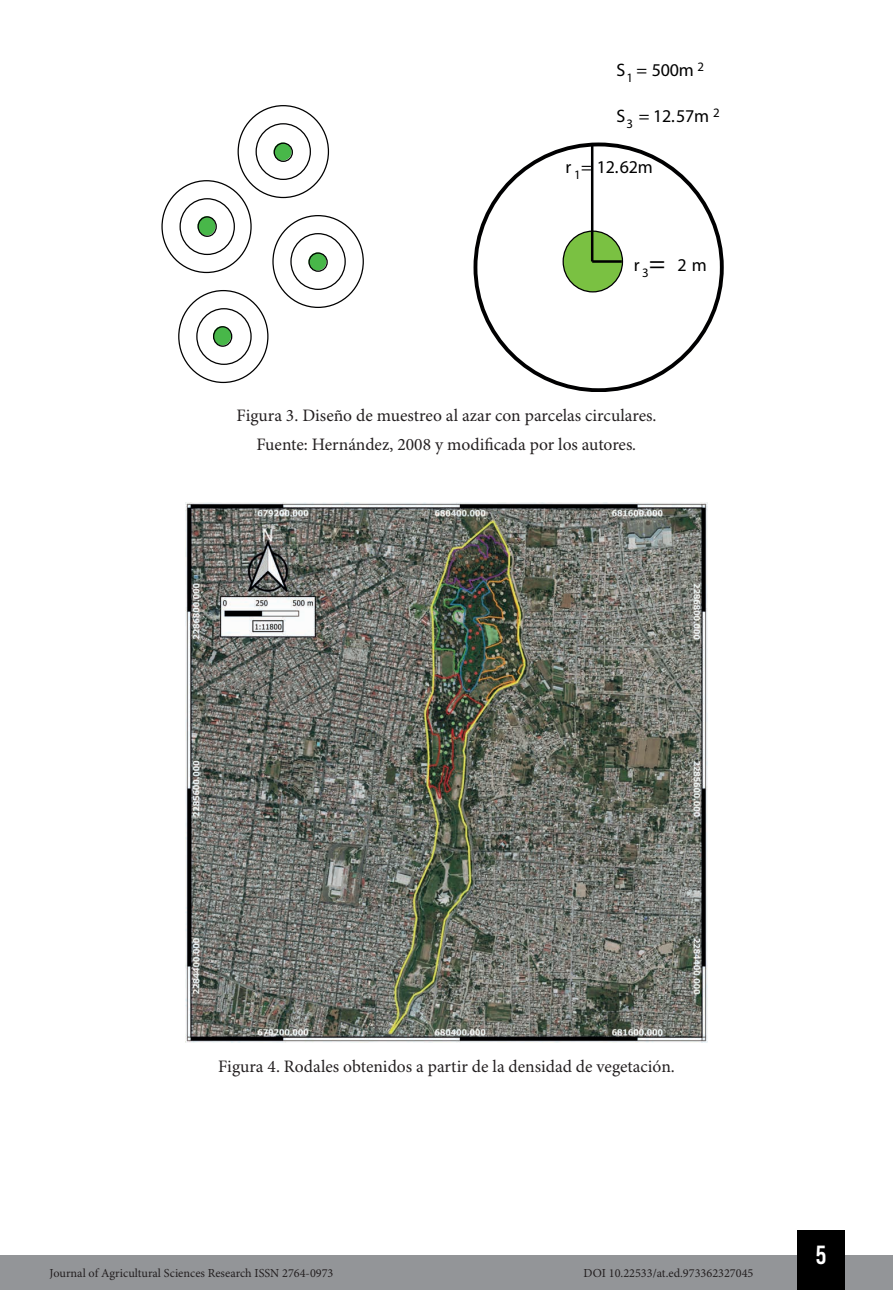
<style>
.page{position:relative;width:893px;height:1290px;background:#fff}
.page>*{position:absolute;margin:0;border:0;box-sizing:border-box;transform-origin:0 0}
.t1{font:26.25px "Bebas Kai";color:#fff}
.t2{font:18.03px "Myriad Pro";letter-spacing:-.015em;color:#000001}
.t3{font:17.5px/29.4px "Minion Pro";color:#231f20;text-align:center}
.t4{font:12.25px "Minion Pro";color:#231f20}
.s1{font-size:27.12px}
.s2{font-style:italic}
</style>
<div class="page">
<div style="left:0;top:1255px;width:893px;height:35px;background:#939598"></div>
<div style="left:797px;top:1230px;width:48px;height:60px;background:#000"></div>
<div style="left:290px;top:233px;width:56px;height:57px;border:1px solid #000001;border-radius:50%"></div>
<div style="left:308px;top:252px;width:18px;height:18px;background:#48b749;border-radius:50%"></div>
<div style="left:308px;top:252px;width:20px;height:20px;border:1px solid #000001;border-radius:50%"></div>
<div style="left:180px;top:198px;width:55px;height:57px;border:1px solid #000001;border-radius:50%"></div>
<svg style="left:198px;top:216px;width:18px;height:20px"></svg>
<div style="left:197px;top:216px;width:20px;height:21px;border:1px solid #000001;border-radius:50%"></div>
<div style="left:196px;top:308px;width:56px;height:57px;border:1px solid #000001;border-radius:50%"></div>
<div style="left:213px;top:326px;width:18px;height:20px;background:#48b749;border-radius:50%"></div>
<div style="left:213px;top:326px;width:19px;height:21px;border:1px solid #000001;border-radius:50%"></div>
<div style="left:256px;top:123px;width:55px;height:57px;border:1px solid #000001;border-radius:50%"></div>
<div style="left:274px;top:142px;width:18px;height:19px;background:#48b749;border-radius:50%"></div>
<div style="left:274px;top:143px;width:19px;height:19px;border:1px solid #000001;border-radius:50%"></div>
<div style="left:563px;top:231px;width:59px;height:61px;background:#7ac142;border-radius:50%"></div>
<div style="left:563px;top:230px;width:60px;height:62px;border:1px solid #000001;border-radius:50%"></div>
<hr style="left:591px;top:144px;width:2px;height:117px;background:#000001">
<hr style="left:592px;top:260px;width:30px;height:3px;background:#000001">
<img style="left:185px;top:503px;width:523px;height:540px">
<p class="t2" style="left:617px;top:59px;width:89px">S<sub>1</sub> = 500m <sup>2</sup></p>
<p class="t2" style="left:617px;top:105px;width:105px">S<sub>3</sub> = 12.57m <sup>2</sup></p>
<p class="t2" style="left:566px;top:156px;width:89px">r <sub>1</sub>= 12.62m</p>
<p class="t2" style="left:634px;top:254px;width:75px">r<sub>3</sub><span class="s1">=</span> 2 m</p>
<p class="t3" style="left:236px;top:401px;width:422px">Figura 3. Diseño de muestreo al azar con parcelas circulares.<br>Fuente: Hernández, 2008 y modificada por los autores<span class="s2">.</span></p>
<p class="t3" style="left:218px;top:1053px;width:458px">Figura 4. Rodales obtenidos a partir de la densidad de vegetación.</p>
<p class="t4" style="left:50px;top:1266px;width:285px">Journal of Agricultural Sciences Research ISSN 2764-0973</p>
<p class="t4" style="left:584px;top:1266px;width:171px">DOI 10.22533/at.ed.973362327045</p>
<h1 class="t1" style="left:816px;top:1241px;width:12px">5</h1>
</div>
